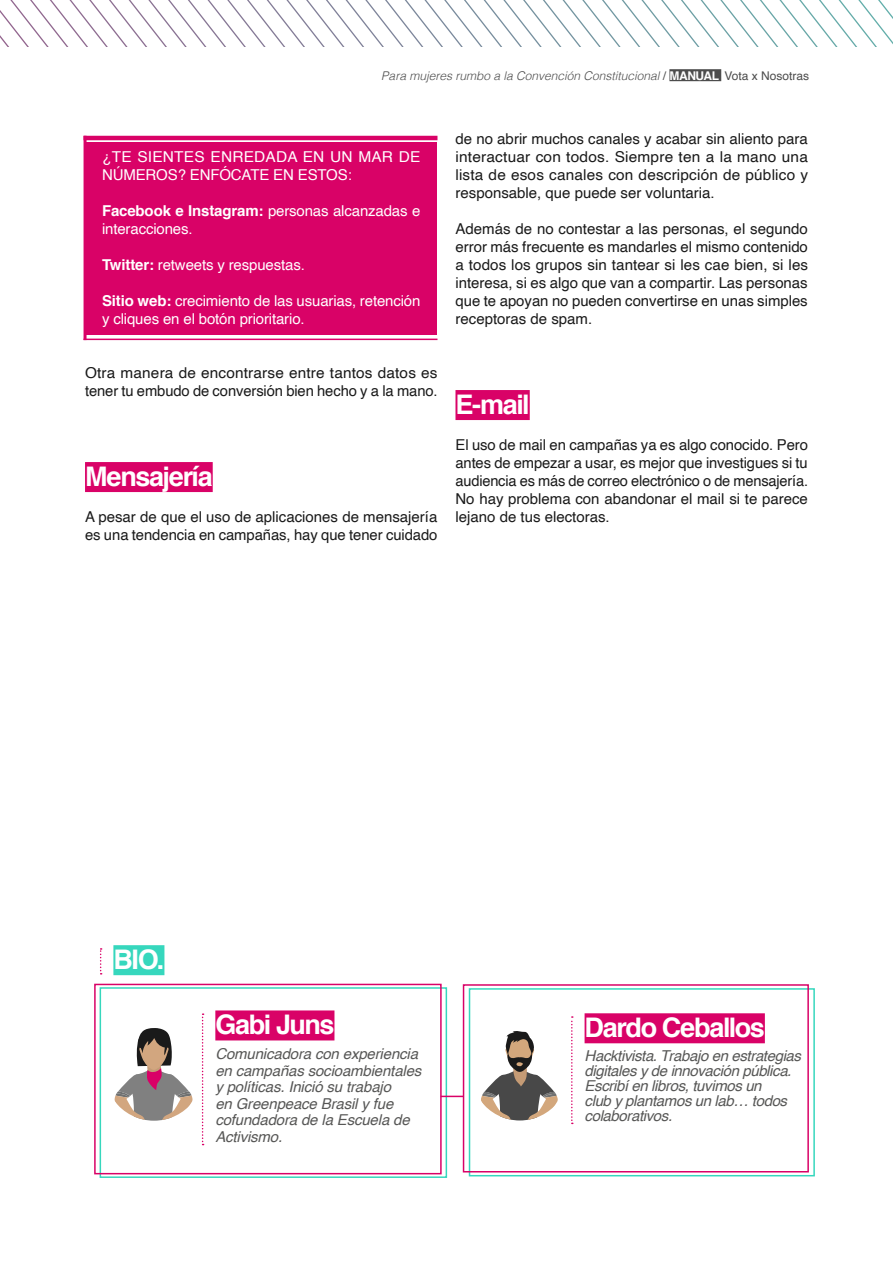
<style>
.page{position:relative;width:893px;height:1263px;background:#fff}
.page>*{position:absolute;margin:0;border:0;box-sizing:border-box;transform-origin:0 0}
.t1{font:700 27px "Helvetica";letter-spacing:-.05em;color:#fff}
.t2{font:15px/18px "Helvetica";color:#1a1a1a;text-align:justify}
.t3{font:italic 15px/16.5px "Helvetica";letter-spacing:-.01em;color:#575756}
.t4{font:15px/18px "Helvetica";letter-spacing:-.01em;color:#fff}
.t5{font:15px/18px "Helvetica";letter-spacing:.015em;color:#fff}
.t6{font:italic 300 12px "Helvetica";color:#4d4d4d}
.s1{font-weight:400;font-style:normal}
.s2{font-weight:700;font-style:normal;color:#fff}
.s3{font-weight:700}
</style>
<div class="page">
<svg style="left:0;top:0;width:893px;height:47px"></svg>
<div style="left:669px;top:69px;width:52px;height:12px;background:#4d4d4d"></div>
<div style="left:86px;top:142px;width:351px;height:193px;background:#d90267"></div>
<hr style="left:84px;top:136px;width:3px;height:204px;background:#d90267">
<hr style="left:84px;top:136px;width:353px;height:4px;background:#d90267">
<hr style="left:84px;top:339px;width:353px;height:1px;background:#d90267">
<div style="left:85px;top:462px;width:128px;height:30px;background:#d90267"></div>
<div style="left:455px;top:390px;width:75px;height:30px;background:#d90267"></div>
<div style="left:100px;top:987px;width:347px;height:191px;border:2px solid #36d7bd"></div>
<div style="left:94px;top:984px;width:348px;height:190px;border:2px solid #d90267"></div>
<svg style="left:114px;top:1028px;width:79px;height:93px"></svg>
<svg style="left:202px;top:1013px;width:2px;height:132px"></svg>
<div style="left:215px;top:1010px;width:119px;height:30px;background:#d90267"></div>
<svg style="left:100px;top:948px;width:2px;height:26px"></svg>
<div style="left:113px;top:945px;width:51px;height:30px;background:#36d7bd"></div>
<svg style="left:481px;top:1031px;width:77px;height:89px"></svg>
<svg style="left:571px;top:1016px;width:2px;height:108px"></svg>
<div style="left:585px;top:1013px;width:180px;height:30px;background:#d90267"></div>
<div style="left:469px;top:988px;width:346px;height:188px;border:2px solid #36d7bd"></div>
<div style="left:463px;top:984px;width:346px;height:188px;border:2px solid #d90267"></div>
<svg style="left:441px;top:1096px;width:22px;height:1px"></svg>
<p class="t6" style="left:381px;top:65px;width:429px">Para mujeres rumbo a la Convención Constitucional <span class="s1">/</span> <span class="s2">MANUAL</span> <span class="s1">Vota x Nosotras</span></p>
<p class="t5" style="left:102px;top:148px;width:320px">¿TE SIENTES ENREDADA EN UN MAR DE<br>NÚMEROS? ENFÓCATE EN ESTOS:</p>
<p class="t4" style="left:102px;top:202px;width:320px"><span class="s3">Facebook e Instagram:</span> personas alcanzadas e interacciones.</p>
<p class="t4" style="left:102px;top:256px;width:204px"><span class="s3">Twitter:</span> retweets y respuestas.</p>
<p class="t4" style="left:102px;top:292px;width:320px"><span class="s3">Sitio web:</span> crecimiento de las usuarias, retención y cliques en el botón prioritario.</p>
<p class="t2" style="left:85px;top:364px;width:354px">Otra manera de encontrarse entre tantos datos es tener tu embudo de conversión bien hecho y a la mano.</p>
<h1 class="t1" style="left:85px;top:455px;width:129px">Mensajería</h1>
<p class="t2" style="left:85px;top:508px;width:354px">A pesar de que el uso de aplicaciones de mensajería es una tendencia en campañas, hay que tener cuidado</p>
<p class="t2" style="left:455px;top:130px;width:354px">de no abrir muchos canales y acabar sin aliento para interactuar con todos. Siempre ten a la mano una lista de esos canales con descripción de público y responsable, que puede ser voluntaria.</p>
<p class="t2" style="left:455px;top:220px;width:354px">Además de no contestar a las personas, el segundo error más frecuente es mandarles el mismo contenido a todos los grupos sin tantear si les cae bien, si les interesa, si es algo que van a compartir. Las personas que te apoyan no pueden convertirse en unas simples receptoras de spam.</p>
<h1 class="t1" style="left:455px;top:383px;width:76px">E-mail</h1>
<p class="t2" style="left:455px;top:436px;width:354px">El uso de mail en campañas ya es algo conocido. Pero antes de empezar a usar, es mejor que investigues si tu audiencia es más de correo electrónico o de mensajería.<br>No hay problema con abandonar el mail si te parece lejano de tus electoras.</p>
<h1 class="t1" style="left:113px;top:938px;width:53px">BIO.</h1>
<h1 class="t1" style="left:215px;top:1003px;width:121px">Gabi Juns</h1>
<p class="t3" style="left:215px;top:1046px;width:208px">Comunicadora con experiencia en campañas socioambientales y políticas. Inició su trabajo<br>en Greenpeace Brasil y fue cofundadora de la Escuela de<br>Activismo.</p>
<h1 class="t1" style="left:585px;top:1006px;width:182px">Dardo Ceballos</h1>
<p class="t3" style="left:585px;top:1048px;width:218px;line-height:15px">Hacktivista. Trabajo en estrategias digitales y de innovación pública.<br>Escribí en libros, tuvimos un<br>club y plantamos un lab… todos colaborativos.</p>
</div>
